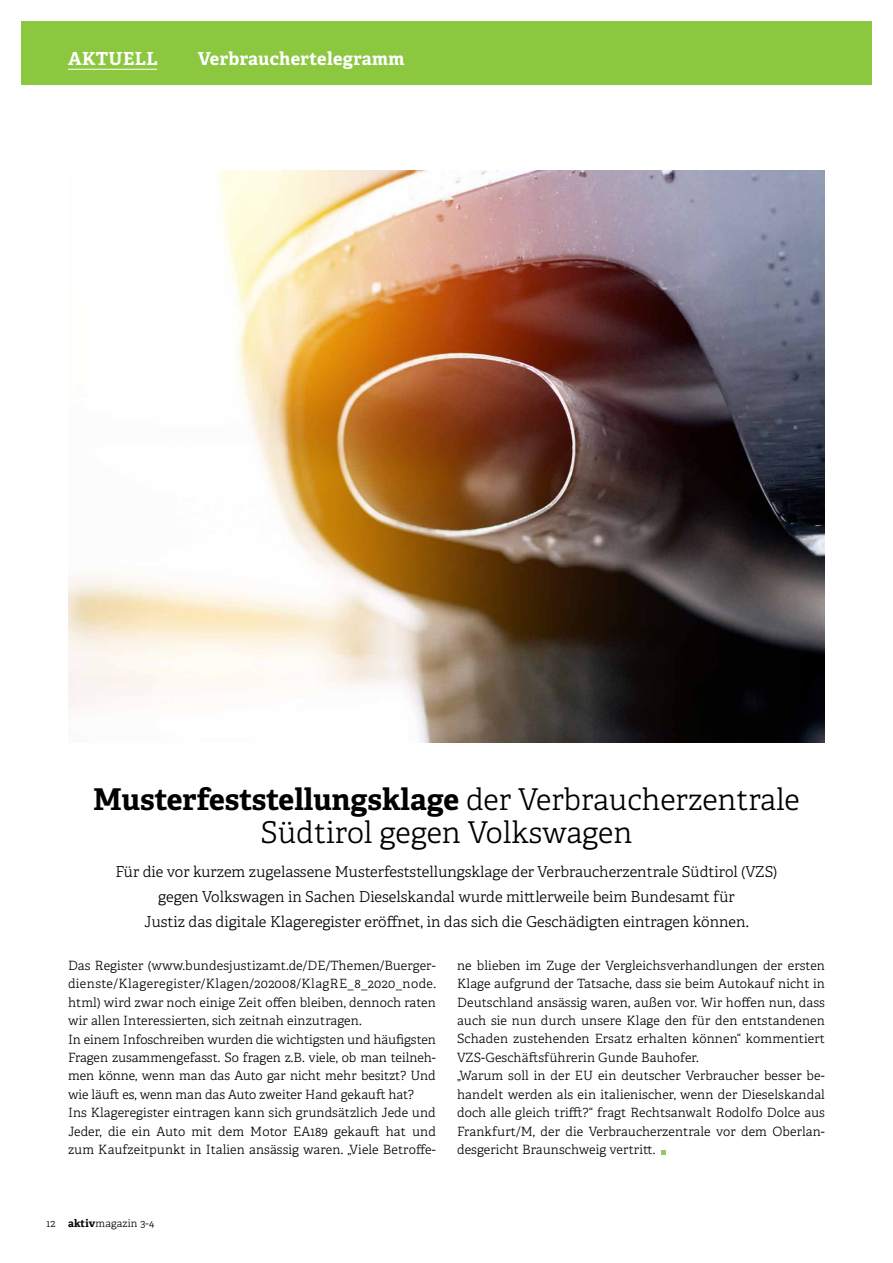
<style>
.page{position:relative;width:893px;height:1263px;background:#fff}
.page>*{position:absolute;margin:0;border:0;box-sizing:border-box;transform-origin:0 0}
.t1{font:300 30px/33px "Adelle";color:#000;text-align:center}
.t2{font:700 18px "Adelle";letter-spacing:.02em;color:#fff}
.t3{font:300 15px/24.6px "Adelle";color:#000;text-align:center}
.t4{font:300 12.75px/18.5px "Adelle";letter-spacing:.01em;color:#000}
.t5{font:300 10.5px "Adelle";letter-spacing:.02em;color:#000}
.s1{font-weight:700}
</style>
<div class="page">
<div style="left:21px;top:21px;width:851px;height:64px;background:#8cc740"></div>
<svg style="left:661px;top:1150px;width:5px;height:4px"></svg>
<img style="left:68px;top:170px;width:757px;height:572px">
<hr style="left:68px;top:69px;width:89px;height:1px;background:#fff">
<h2 class="t2" style="left:68px;top:47px;width:91px">AKTUELL</h2>
<h2 class="t2" style="left:198px;top:47px;width:208px">Verbrauchertelegramm</h2>
<h1 class="t1" style="left:93px;top:783px;width:708px"><span class="s1">Musterfeststellungsklage</span> der Verbraucherzentrale<br>Südtirol gegen Volkswagen</h1>
<p class="t3" style="left:116px;top:860px;width:663px">Für die vor kurzem zugelassene Musterfeststellungsklage der Verbraucherzentrale Südtirol (VZS) gegen Volkswagen in Sachen Dieselskandal wurde mittlerweile beim Bundesamt für<br>Justiz das digitale Klageregister eröffnet, in das sich die Geschädigten eintragen können.</p>
<p class="t4" style="left:68px;top:956px;width:369px">Das Register (www.bundesjustizamt.de/DE/Themen/Buerger&shy;dienste/Klageregister/Klagen/202008/KlagRE_8_2020_node. html) wird zwar noch einige Zeit offen bleiben, dennoch raten wir allen Interessierten, sich zeitnah einzutragen.<br>In einem Infoschreiben wurden die wichtigsten und häufigsten Fragen zusammengefasst. So fragen z.B. viele, ob man teilneh&shy;men könne, wenn man das Auto gar nicht mehr besitzt? Und wie läuft es, wenn man das Auto zweiter Hand gekauft hat?<br>Ins Klageregister eintragen kann sich grundsätzlich Jede und Jeder, die ein Auto mit dem Motor EA189 gekauft hat und zum Kaufzeitpunkt in Italien ansässig waren. „Viele Betroffe-</p>
<p class="t4" style="left:457px;top:956px;width:369px">ne blieben im Zuge der Vergleichsverhandlungen der ersten Klage aufgrund der Tatsache, dass sie beim Autokauf nicht in Deutschland ansässig waren, außen vor. Wir hoffen nun, dass auch sie nun durch unsere Klage den für den entstandenen Schaden zustehenden Ersatz erhalten können“ kommentiert VZS-Geschäftsführerin Gunde Bauhofer.<br>„Warum soll in der EU ein deutscher Verbraucher besser be&shy;handelt werden als ein italienischer, wenn der Dieselskandal doch alle gleich trifft?“ fragt Rechtsanwalt Rodolfo Dolce aus Frankfurt/M, der die Verbraucherzentrale vor dem Oberlan&shy;desgericht Braunschweig vertritt.</p>
<p class="t5" style="left:47px;top:1217px;width:109px">12 <span class="s1">aktiv</span>magazin 3-4</p>
</div>
